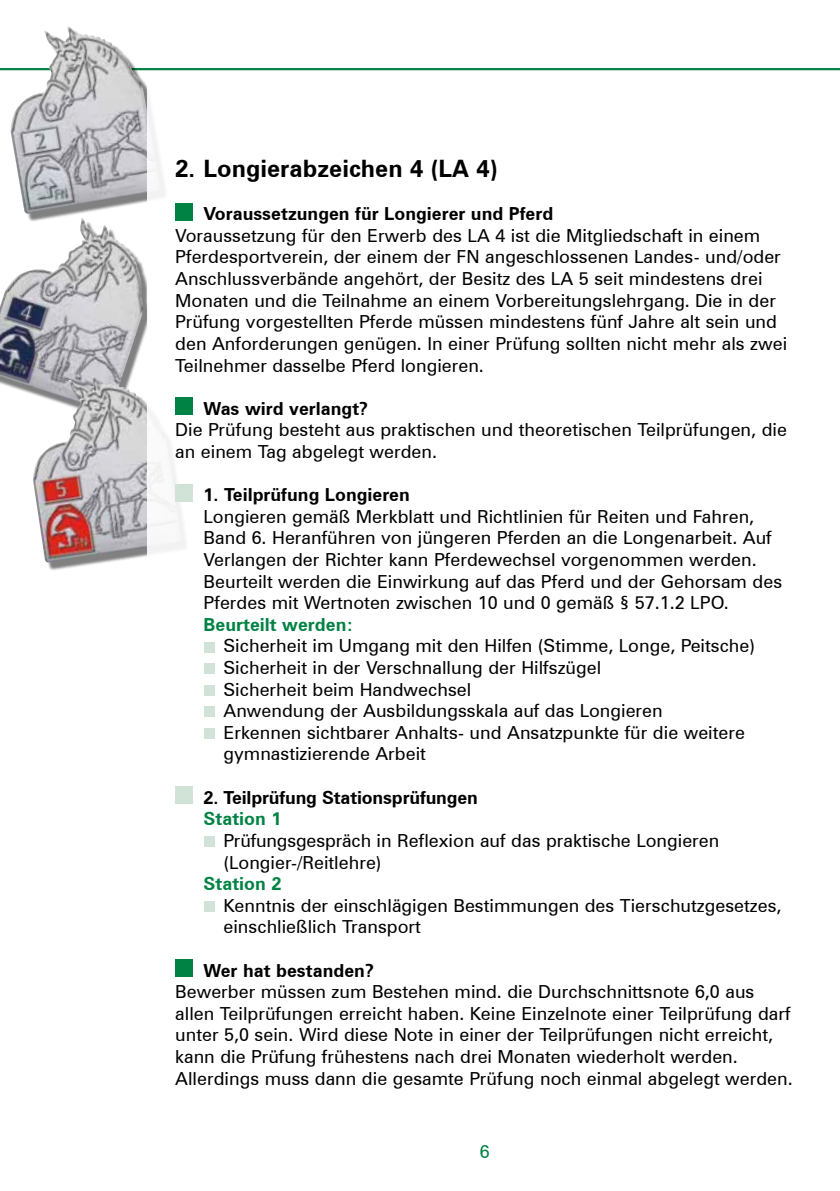
<style>
.page{position:relative;width:840px;height:1191px;background:#fff}
.page>*{position:absolute;margin:0;border:0;box-sizing:border-box;transform-origin:0 0}
.t1{font:700 24px "Zurich BT";color:#000}
.t2{font:18px/21.6px "Zurich BT";color:#000}
.t3{font:700 18px "Zurich BT";color:#000}
.t4{font:700 18px "Zurich BT";color:#008244}
.t5{font:18px "Zurich BT";color:#008244}
</style>
<div class="page">
<hr style="left:0;top:68px;width:839px;height:2px;background:#008244">
<div style="left:14px;top:30px;width:154px;height:192px;background:#000;opacity:.5"></div>
<img style="left:11px;top:26px;width:149px;height:188px">
<div style="left:0;top:221px;width:151px;height:199px;background:#000;opacity:.5"></div>
<img style="left:0;top:218px;width:143px;height:195px">
<div style="left:36px;top:379px;width:153px;height:192px;background:#000;opacity:.5"></div>
<img style="left:33px;top:376px;width:113px;height:186px">
<div style="left:146px;top:73px;width:109px;height:1118px;background:#fff"></div>
<div style="left:175px;top:203px;width:17px;height:17px;background:#008244"></div>
<div style="left:175px;top:398px;width:17px;height:17px;background:#008244"></div>
<div style="left:175px;top:484px;width:17px;height:17px;background:#d1e3d6"></div>
<div style="left:203px;top:641px;width:11px;height:11px;background:#d1e3d6"></div>
<div style="left:203px;top:663px;width:11px;height:11px;background:#d1e3d6"></div>
<div style="left:203px;top:685px;width:11px;height:10px;background:#d1e3d6"></div>
<div style="left:203px;top:706px;width:11px;height:11px;background:#d1e3d6"></div>
<div style="left:203px;top:728px;width:11px;height:11px;background:#d1e3d6"></div>
<div style="left:175px;top:786px;width:17px;height:17px;background:#d1e3d6"></div>
<div style="left:203px;top:836px;width:11px;height:11px;background:#d1e3d6"></div>
<div style="left:203px;top:901px;width:11px;height:10px;background:#d1e3d6"></div>
<div style="left:175px;top:959px;width:17px;height:17px;background:#008244"></div>
<h1 class="t1" style="left:175px;top:154px;width:324px">2. Longierabzeichen 4 (LA 4)</h1>
<p class="t3" style="left:203px;top:203px;width:351px">Voraussetzungen für Longierer und Pferd</p>
<p class="t2" style="left:175px;top:224px;width:613px">Voraussetzung für den Erwerb des LA 4 ist die Mitgliedschaft in einem Pferdesportverein, der einem der FN angeschlossenen Landes- und/oder Anschlussverbände angehört, der Besitz des LA 5 seit mindestens drei Monaten und die Teilnahme an einem Vorbereitungslehrgang. Die in der Prüfung vorgestellten Pferde müssen mindestens fünf Jahre alt sein und den Anforderungen genügen. In einer Prüfung sollten nicht mehr als zwei Teilnehmer dasselbe Pferd longieren.</p>
<p class="t3" style="left:203px;top:397px;width:166px">Was wird verlangt?</p>
<p class="t2" style="left:175px;top:419px;width:612px">Die Prüfung besteht aus praktischen und theoretischen Teilprüfungen, die an einem Tag abgelegt werden.</p>
<p class="t3" style="left:203px;top:484px;width:208px">1. Teilprüfung Longieren</p>
<p class="t2" style="left:203px;top:505px;width:579px">Longieren gemäß Merkblatt und Richtlinien für Reiten und Fahren, Band 6. Heranführen von jüngeren Pferden an die Longenarbeit. Auf Verlangen der Richter kann Pferdewechsel vorgenommen werden.<br>Beurteilt werden die Einwirkung auf das Pferd und der Gehorsam des Pferdes mit Wertnoten zwischen 10 und 0 gemäß § 57.1.2 LPO.</p>
<p class="t4" style="left:203px;top:613px;width:151px">Beurteilt werden:</p>
<p class="t2" style="left:223px;top:635px;width:533px">Sicherheit im Umgang mit den Hilfen (Stimme, Longe, Peitsche)<br>Sicherheit in der Verschnallung der Hilfszügel<br>Sicherheit beim Handwechsel<br>Anwendung der Ausbildungsskala auf das Longieren<br>Erkennen sichtbarer Anhalts- und Ansatzpunkte für die weitere gymnastizierende Arbeit</p>
<p class="t3" style="left:203px;top:786px;width:275px">2. Teilprüfung Stationsprüfungen</p>
<p class="t4" style="left:203px;top:808px;width:79px">Station 1</p>
<p class="t2" style="left:223px;top:829px;width:497px">Prüfungsgespräch in Reflexion auf das praktische Longieren (Longier-/Reitlehre)</p>
<p class="t4" style="left:203px;top:872px;width:79px">Station 2</p>
<p class="t2" style="left:223px;top:894px;width:559px">Kenntnis der einschlägigen Bestimmungen des Tierschutzgesetzes, einschließlich Transport</p>
<p class="t3" style="left:203px;top:959px;width:172px">Wer hat bestanden?</p>
<p class="t2" style="left:175px;top:980px;width:618px">Bewerber müssen zum Bestehen mind. die Durchschnittsnote 6,0 aus allen Teilprüfungen erreicht haben. Keine Einzelnote einer Teilprüfung darf unter 5,0 sein. Wird diese Note in einer der Teilprüfungen nicht erreicht, kann die Prüfung frühestens nach drei Monaten wiederholt werden.<br>Allerdings muss dann die gesamte Prüfung noch einmal abgelegt werden.</p>
<p class="t5" style="left:479px;top:1140px;width:11px">6</p>
</div>
